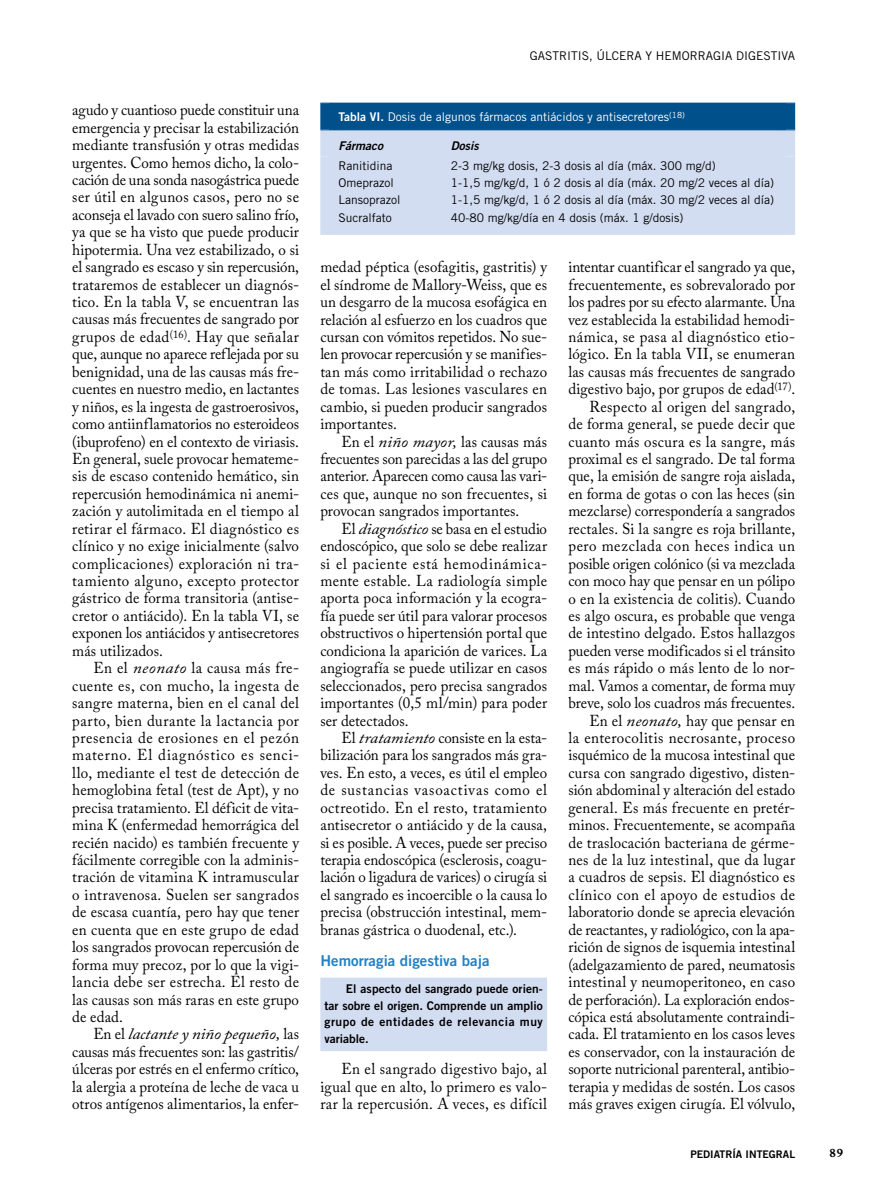
<style>
.page{position:relative;width:893px;height:1191px;background:#fff}
.page>*{position:absolute;margin:0;border:0;box-sizing:border-box;transform-origin:0 0}
.t1{font:15.75px/17.4px "Adobe Caslon Pro";letter-spacing:.005em;color:#000;text-align:justify;scale:.95 1}
.t2{font:15px "Trade Gothic Bold Two";color:#2281c4}
.t3{font:700 13.5px "Joanna MT Std";color:#000}
.t4{font:12px/17.1px "Trade Gothic";color:#000}
.t5{font:12px/16.5px "Trade Gothic Bold Two";letter-spacing:.04em;color:#000;text-align:justify}
.t6{font:12px "Trade Gothic";color:#fff}
.t7{font:italic 12px "Trade Gothic Bold Two";color:#000}
.t8{font:10.5px "Trade Gothic Bold Two";color:#000}
.s1{font-style:italic}
.s2{font-family:"Trade Gothic Bold Two"}
</style>
<div class="page">
<div style="left:320px;top:977px;width:227px;height:74px;background:#d3ddf2"></div>
<div style="left:329px;top:103px;width:457px;height:27px;background:#00508c"></div>
<div style="left:338px;top:130px;width:439px;height:104px;background:#d3ddf2"></div>
<div style="left:433px;top:130px;width:18px;height:27px;background:#d3ddf2"></div>
<div style="left:433px;top:157px;width:18px;height:77px;background:#d3ddf2"></div>
<div style="left:320px;top:157px;width:18px;height:77px;background:#d3ddf2"></div>
<div style="left:777px;top:157px;width:18px;height:77px;background:#d3ddf2"></div>
<hr style="left:320px;top:234px;width:122px;height:1px;background:#d3ddf2">
<hr style="left:442px;top:234px;width:353px;height:1px;background:#d3ddf2">
<div style="left:320px;top:130px;width:18px;height:27px;background:#d3ddf2"></div>
<div style="left:777px;top:130px;width:18px;height:27px;background:#d3ddf2"></div>
<div style="left:320px;top:103px;width:18px;height:26px;background:#00508c"></div>
<div style="left:777px;top:103px;width:18px;height:26px;background:#00508c"></div>
<hr style="left:320px;top:129px;width:122px;height:1px;background:#00508c">
<hr style="left:442px;top:129px;width:353px;height:1px;background:#00508c">
<p class="t1" style="left:72px;top:101px;width:240px">agudo y cuantioso puede constituir una emergencia y precisar la estabilización mediante transfusión y otras medidas urgentes. Como hemos dicho, la colo&shy;cación de una sonda nasogástrica puede ser útil en algunos casos, pero no se aconseja el lavado con suero salino frío, ya que se ha visto que puede producir hipotermia. Una vez estabilizado, o si el sangrado es escaso y sin repercusión, trataremos de establecer un diagnós&shy;tico. En la tabla V, se encuentran las causas más frecuentes de sangrado por grupos de edad<sup>(16)</sup>. Hay que señalar que, aunque no aparece reflejada por su benignidad, una de las causas más fre&shy;cuentes en nuestro medio, en lactantes y niños, es la ingesta de gastroerosivos, como antiinflamatorios no esteroideos (ibuprofeno) en el contexto de viriasis.<br>En general, suele provocar hemateme&shy;sis de escaso contenido hemático, sin repercusión hemodinámica ni anemi&shy;zación y autolimitada en el tiempo al retirar el fármaco. El diagnóstico es clínico y no exige inicialmente (salvo complicaciones) exploración ni tra&shy;tamiento alguno, excepto protector gástrico de forma transitoria (antise&shy;cretor o antiácido). En la tabla VI, se exponen los antiácidos y antisecretores más utilizados.</p>
<p class="t1" style="left:72px;top:659px;width:240px;text-indent:21px">En el <span class="s1">neonato</span> la causa más fre&shy;cuente es, con mucho, la ingesta de sangre materna, bien en el canal del parto, bien durante la lactancia por presencia de erosiones en el pezón materno. El diagnóstico es senci&shy;llo, mediante el test de detección de hemoglobina fetal (test de Apt), y no precisa tratamiento. El déficit de vita&shy;mina K (enfermedad hemorrágica del recién nacido) es también frecuente y fácilmente corregible con la adminis&shy;tración de vitamina K intramuscular o intravenosa. Suelen ser sangrados de escasa cuantía, pero hay que tener en cuenta que en este grupo de edad los sangrados provocan repercusión de forma muy precoz, por lo que la vigi&shy;lancia debe ser estrecha. El resto de las causas son más raras en este grupo de edad.</p>
<p class="t1" style="left:72px;top:1025px;width:240px;text-indent:21px">En el <span class="s1">lactante y niño pequeño,</span> las causas más frecuentes son: las gastritis/ úlceras por estrés en el enfermo crítico, la alergia a proteína de leche de vaca u otros antígenos alimentarios, la enfer-</p>
<p class="t4" style="left:530px;top:47px;width:267px">Gastritis, úlcera y hemorragia digestiva</p>
<p class="t6" style="left:338px;top:110px;width:348px"><span class="s2">Tabla VI.</span> Dosis de algunos fármacos antiácidos y antisecretores<sup>(18)</sup></p>
<p class="t7" style="left:338px;top:138px;width:46px">Fármaco</p>
<p class="t7" style="left:451px;top:138px;width:29px">Dosis</p>
<p class="t4" style="left:338px;top:157px;width:64px">Ranitidina<br>Omeprazol<br>Lansoprazol<br>Sucralfato</p>
<p class="t4" style="left:451px;top:157px;width:325px">2-3 mg/kg dosis, 2-3 dosis al día (máx. 300 mg/d)<br>1-1,5 mg/kg/d, 1 ó 2 dosis al día (máx. 20 mg/2 veces al día)<br>1-1,5 mg/kg/d, 1 ó 2 dosis al día (máx. 30 mg/2 veces al día)<br>40-80 mg/kg/día en 4 dosis (máx. 1 g/dosis)</p>
<p class="t1" style="left:320px;top:258px;width:240px">medad péptica (esofagitis, gastritis) y el síndrome de Mallory-Weiss, que es un desgarro de la mucosa esofágica en relación al esfuerzo en los cuadros que cursan con vómitos repetidos. No sue&shy;len provocar repercusión y se manifies&shy;tan más como irritabilidad o rechazo de tomas. Las lesiones vasculares en cambio, si pueden producir sangrados importantes.</p>
<p class="t1" style="left:320px;top:432px;width:240px;text-indent:21px">En el <span class="s1">niño mayor,</span> las causas más frecuentes son parecidas a las del grupo anterior. Aparecen como causa las vari&shy;ces que, aunque no son frecuentes, si provocan sangrados importantes.</p>
<p class="t1" style="left:320px;top:519px;width:240px;text-indent:21px">El <span class="s1">diagnóstico</span> se basa en el estudio endoscópico, que solo se debe realizar si el paciente está hemodinámica&shy;mente estable. La radiología simple aporta poca información y la ecogra&shy;fía puede ser útil para valorar procesos obstructivos o hipertensión portal que condiciona la aparición de varices. La angiografía se puede utilizar en casos seleccionados, pero precisa sangrados importantes (0,5 ml/min) para poder ser detectados.</p>
<p class="t1" style="left:320px;top:729px;width:240px;text-indent:21px">El <span class="s1">tratamiento</span> consiste en la esta&shy;bilización para los sangrados más gra&shy;ves. En esto, a veces, es útil el empleo de sustancias vasoactivas como el octreotido. En el resto, tratamiento antisecretor o antiácido y de la causa, si es posible. A veces, puede ser preciso terapia endoscópica (esclerosis, coagu&shy;lación o ligadura de varices) o cirugía si el sangrado es incoercible o la causa lo precisa (obstrucción intestinal, mem&shy;branas gástrica o duodenal, etc.).</p>
<p class="t2" style="left:320px;top:951px;width:171px">Hemorragia digestiva baja</p>
<p class="t5" style="left:325px;top:980px;width:220px;text-indent:21px">El aspecto del sangrado puede orien&shy;tar sobre el origen. Comprende un amplio grupo de entidades de relevancia muy variable.</p>
<p class="t1" style="left:320px;top:1060px;width:240px;text-indent:21px">En el sangrado digestivo bajo, al igual que en alto, lo primero es valo&shy;rar la repercusión. A veces, es difícil</p>
<p class="t1" style="left:568px;top:258px;width:240px;text-align:right">intentar cuantificar el sangrado ya que, frecuentemente, es sobrevalorado por los padres por su efecto alarmante. Una vez establecida la estabilidad hemodi&shy;námica, se pasa al diagnóstico etio&shy;lógico. En la tabla VII, se enumeran las causas más frecuentes de sangrado digestivo bajo, por grupos de edad<sup>(17)</sup>.<br>Respecto al origen del sangrado,<br>de forma general, se puede decir que cuanto más oscura es la sangre, más proximal es el sangrado. De tal forma que, la emisión de sangre roja aislada, en forma de gotas o con las heces (sin mezclarse) correspondería a sangrados rectales. Si la sangre es roja brillante, pero mezclada con heces indica un posible origen colónico (si va mezclada con moco hay que pensar en un pólipo o en la existencia de colitis). Cuando es algo oscura, es probable que venga de intestino delgado. Estos hallazgos pueden verse modificados si el tránsito es más rápido o más lento de lo nor&shy;mal. Vamos a comentar, de forma muy breve, solo los cuadros más frecuentes.<br>En el <span class="s1">neonato,</span> hay que pensar en<br>la enterocolitis necrosante, proceso isquémico de la mucosa intestinal que cursa con sangrado digestivo, disten&shy;sión abdominal y alteración del estado general. Es más frecuente en pretér&shy;minos. Frecuentemente, se acompaña de traslocación bacteriana de gérme&shy;nes de la luz intestinal, que da lugar a cuadros de sepsis. El diagnóstico es clínico con el apoyo de estudios de laboratorio donde se aprecia elevación de reactantes, y radiológico, con la apa&shy;rición de signos de isquemia intestinal (adelgazamiento de pared, neumatosis intestinal y neumoperitoneo, en caso de perforación). La exploración endos&shy;cópica está absolutamente contraindi&shy;cada. El tratamiento en los casos leves es conservador, con la instauración de soporte nutricional parenteral, antibio&shy;terapia y medidas de sostén. Los casos más graves exigen cirugía. El vólvulo,</p>
<p class="t8" style="left:690px;top:1148px;width:106px">PEDIATRÍA INTEGRAL</p>
<p class="t3" style="left:829px;top:1146px;width:16px">89</p>
</div>
